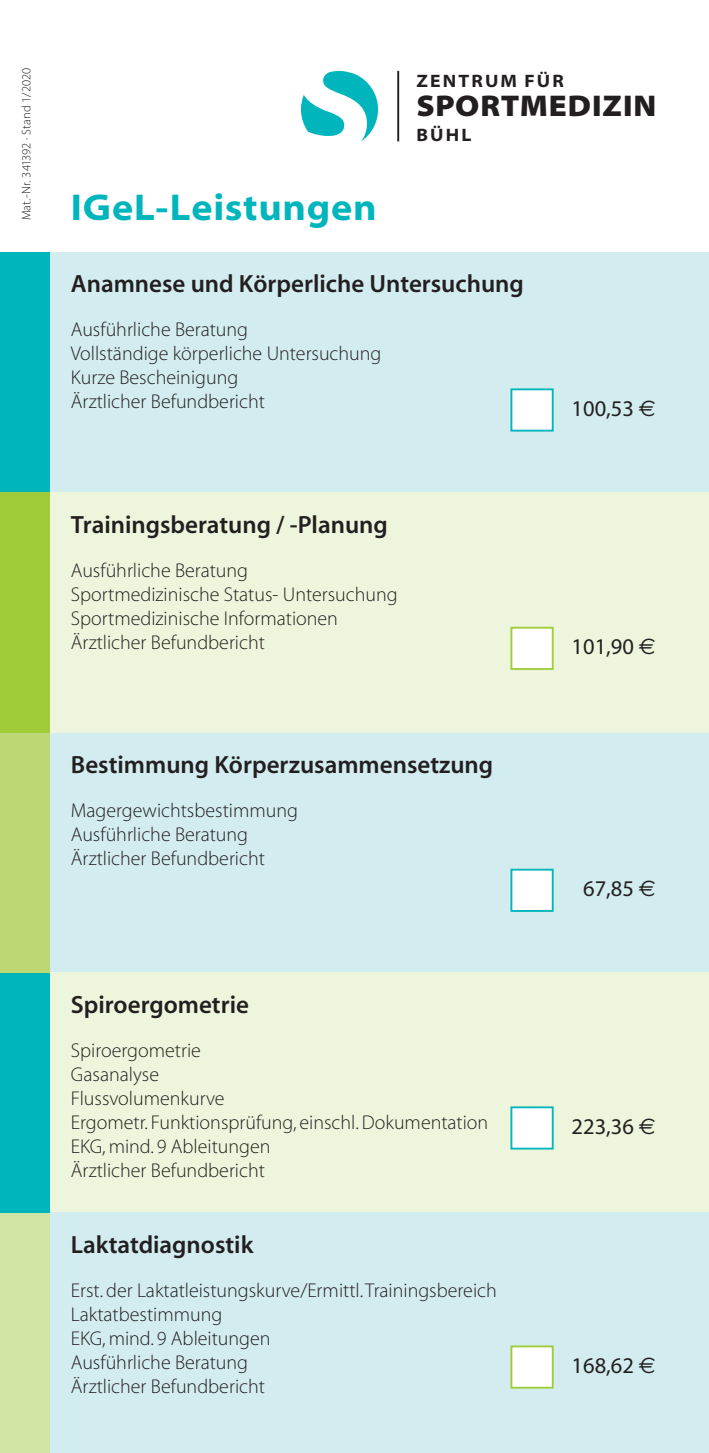
<style>
.page{position:relative;width:709px;height:1453px;background:#fff}
.page>*{position:absolute;margin:0;border:0;box-sizing:border-box;transform-origin:0 0}
.t1{font:37.5px "Myriad MM 700 700";letter-spacing:.02em;color:#00b6bc}
.t2{font:30px "Myriad MM 830 700";letter-spacing:.03em;color:#231f20}
.t3{font:25px "Myriad MM 565 600";color:#231f20}
.t4{font:22.5px "Myriad MM 400 600";color:#231f20}
.t5{font:20px/24px "Myriad MM 215 600";color:#231f20}
.t6{font:18px "Myriad MM 700 700";letter-spacing:.12em;color:#231f20}
.t7{font:12.5px "Myriad MM 215 600";letter-spacing:.005em;color:#231f20}
.s1{font-family:"Euro Sans"}
</style>
<div class="page">
<div style="left:0;top:252px;width:709px;height:241px;background:#d2ecef"></div>
<div style="left:0;top:732px;width:709px;height:241px;background:#d2ecef"></div>
<div style="left:0;top:492px;width:709px;height:241px;background:#edf5dc"></div>
<div style="left:0;top:972px;width:709px;height:241px;background:#edf5dc"></div>
<div style="left:50px;top:1212px;width:659px;height:241px;background:#d2ecef"></div>
<div style="left:0;top:252px;width:50px;height:241px;background:#00b6bc"></div>
<div style="left:0;top:1213px;width:50px;height:240px;background:#d2e4a3"></div>
<div style="left:0;top:973px;width:50px;height:240px;background:#00b6bc"></div>
<div style="left:0;top:733px;width:50px;height:240px;background:#bcd874"></div>
<div style="left:0;top:493px;width:50px;height:240px;background:#a1cc3a"></div>
<div style="left:510px;top:388px;width:43px;height:43px;background:#fff;border:2px solid #00b6bc"></div>
<div style="left:510px;top:627px;width:43px;height:43px;background:#fff;border:2px solid #a1cc3a"></div>
<div style="left:510px;top:869px;width:43px;height:43px;background:#fff;border:2px solid #00b6bc"></div>
<div style="left:510px;top:1106px;width:43px;height:43px;background:#fff;border:2px solid #00b6bc"></div>
<div style="left:510px;top:1345px;width:43px;height:43px;background:#fff;border:2px solid #a1cc3a"></div>
<svg style="left:301px;top:71px;width:77px;height:70px"></svg>
<hr style="left:397px;top:71px;width:2px;height:70px;background:#231f20">
<p class="t7" style="left:20px;top:220px;width:154px;rotate:-90deg">Mat.-Nr. 341392 · Stand 1/2020</p>
<p class="t6" style="left:416px;top:72px;width:149px">ZENTRUM FÜR</p>
<h2 class="t2" style="left:416px;top:92px;width:241px">SPORTMEDIZIN</h2>
<h1 class="t1" style="left:71px;top:189px;width:307px">IGeL-Leistungen</h1>
<p class="t6" style="left:416px;top:127px;width:57px">BÜHL</p>
<p class="t3" style="left:71px;top:272px;width:454px">Anamnese und Körperliche Untersuchung</p>
<p class="t5" style="left:71px;top:319px;width:312px">Ausführliche Beratung<br>Vollständige körperliche Untersuchung<br>Kurze Bescheinigung<br>Ärztlicher Befundbericht</p>
<p class="t3" style="left:71px;top:512px;width:318px">Trainingsberatung / -Planung</p>
<p class="t5" style="left:71px;top:559px;width:328px">Ausführliche Beratung<br>Sportmedizinische Status- Untersuchung<br>Sportmedizinische Informationen<br>Ärztlicher Befundbericht</p>
<p class="t3" style="left:71px;top:752px;width:424px">Bestimmung Körperzusammensetzung</p>
<p class="t5" style="left:71px;top:799px;width:228px">Magergewichtsbestimmung<br>Ausführliche Beratung<br>Ärztlicher Befundbericht</p>
<p class="t3" style="left:71px;top:992px;width:180px">Spiroergometrie</p>
<p class="t5" style="left:71px;top:1039px;width:419px">Spiroergometrie<br>Gasanalyse<br>Flussvolumenkurve<br>Ergometr. Funktionsprüfung, einschl. Dokumentation<br>EKG, mind. 9 Ableitungen<br>Ärztlicher Befundbericht</p>
<p class="t3" style="left:71px;top:1232px;width:184px">Laktatdiagnostik</p>
<p class="t5" style="left:71px;top:1279px;width:427px">Erst. der Laktatleistungskurve/Ermittl. Trainingsbereich<br>Laktatbestimmung<br>EKG, mind. 9 Ableitungen<br>Ausführliche Beratung<br>Ärztlicher Befundbericht</p>
<p class="t4" style="left:571px;top:397px;width:86px">100,53 <span class="s1">E</span></p>
<p class="t4" style="left:571px;top:636px;width:86px">101,90 <span class="s1">E</span></p>
<p class="t4" style="left:583px;top:878px;width:74px">67,85 <span class="s1">E</span></p>
<p class="t4" style="left:571px;top:1115px;width:86px">223,36 <span class="s1">E</span></p>
<p class="t4" style="left:571px;top:1354px;width:86px">168,62 <span class="s1">E</span></p>
</div>
